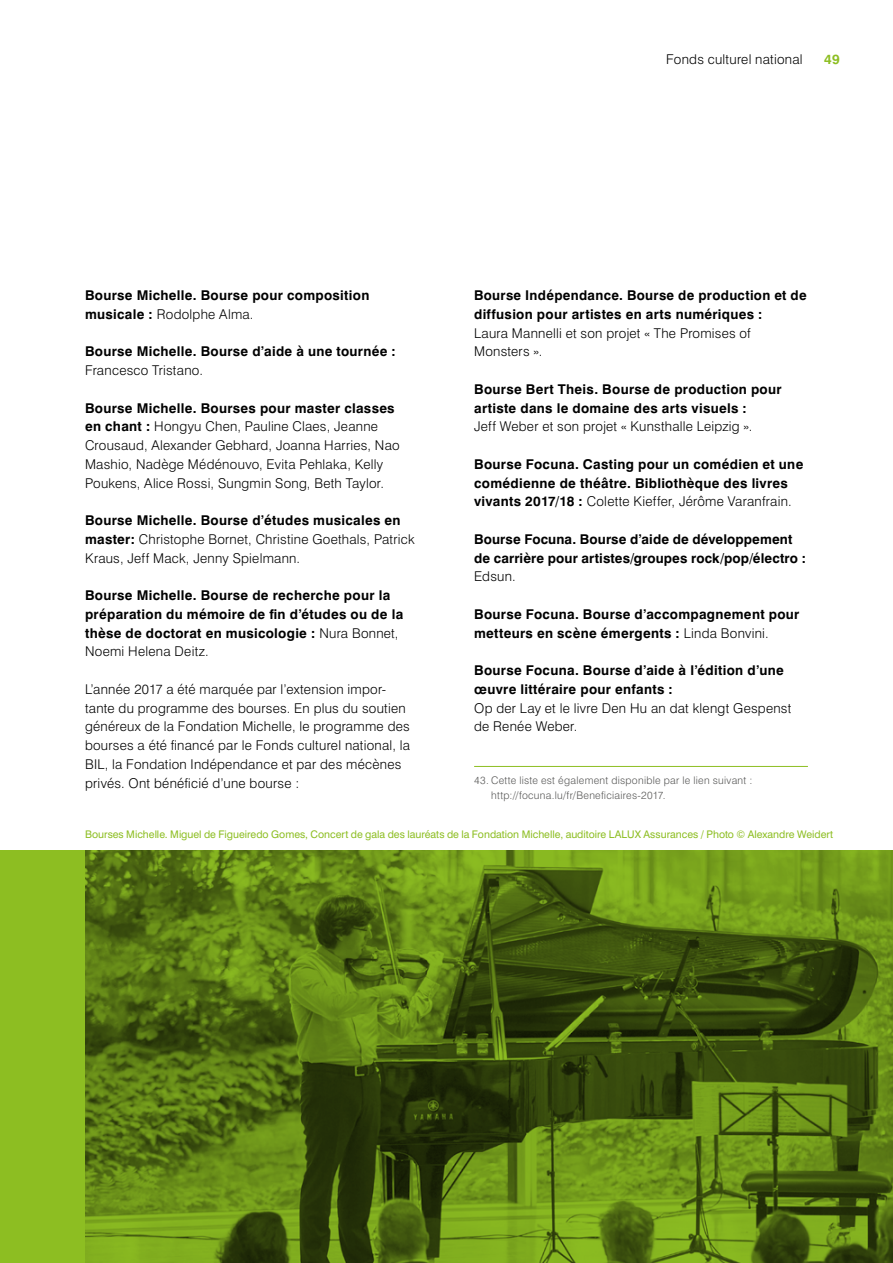
<style>
.page{position:relative;width:893px;height:1263px;background:#fff}
.page>*{position:absolute;margin:0;border:0;box-sizing:border-box;transform-origin:0 0}
.t1{font:300 13.5px/18.8px "Swiss 721 BT";letter-spacing:.02em;color:#000}
.t2{font:700 13.5px/18.8px "Swiss 721 BT";letter-spacing:.02em;color:#000}
.t3{font:700 13.5px "Swiss 721 BT";color:#8dbe22}
.t4{font:10.5px "Swiss 721 BT";color:#8dbe22}
.t5{font:300 10.5px/15px "Swiss 721 BT";letter-spacing:.025em;color:#575756}
.s1{font-weight:300}
.s2{font-weight:700}
</style>
<div class="page">
<div style="left:0;top:850px;width:893px;height:413px;background:#8dbe22"></div>
<img style="left:85px;top:850px;width:808px;height:413px">
<hr style="left:474px;top:766px;width:334px;height:1px;background:#8dbe22">
<p class="t1" style="left:666px;top:50px;width:138px">Fonds culturel national</p>
<p class="t3" style="left:824px;top:51px;width:17px">49</p>
<p class="t2" style="left:85px;top:286px;width:286px">Bourse Michelle. Bourse pour composition musicale : <span class="s1">Rodolphe Alma.</span></p>
<p class="t2" style="left:85px;top:342px;width:312px">Bourse Michelle. Bourse d’aide à une tournée :</p>
<p class="t1" style="left:85px;top:361px;width:119px">Francesco Tristano.</p>
<p class="t1" style="left:85px;top:398px;width:316px"><span class="s2">Bourse Michelle. Bourses pour master classes en chant :</span> Hongyu Chen, Pauline Claes, Jeanne Crousaud, Alexander Gebhard, Joanna Harries, Nao Mashio, Nadège Médénouvo, Evita Pehlaka, Kelly Poukens, Alice Rossi, Sungmin Song, Beth Taylor.</p>
<p class="t1" style="left:85px;top:511px;width:331px"><span class="s2">Bourse Michelle. Bourse d’études musicales en master:</span> Christophe Bornet, Christine Goethals, Patrick<br>Kraus, Jeff Mack, Jenny Spielmann.</p>
<p class="t2" style="left:85px;top:586px;width:320px">Bourse Michelle. Bourse de recherche pour la préparation du mémoire de fin d’études ou de la thèse de doctorat en musicologie : <span class="s1">Nura Bonnet, Noemi Helena Deitz.</span></p>
<p class="t1" style="left:85px;top:679px;width:326px">L’année 2017 a été marquée par l’extension impor&shy;tante du programme des bourses. En plus du soutien généreux de la Fondation Michelle, le programme des bourses a été financé par le Fonds culturel national, la BIL, la Fondation Indépendance et par des mécènes privés. Ont bénéficié d’une bourse :</p>
<p class="t2" style="left:474px;top:286px;width:334px">Bourse Indépendance. Bourse de production et de diffusion pour artistes en arts numériques :</p>
<p class="t1" style="left:474px;top:323px;width:278px">Laura Mannelli et son projet « The Promises of<br>Monsters ».</p>
<p class="t2" style="left:474px;top:379px;width:309px">Bourse Bert Theis. Bourse de production pour artiste dans le domaine des arts visuels :</p>
<p class="t1" style="left:474px;top:417px;width:280px">Jeff Weber et son projet « Kunsthalle Leipzig ».</p>
<p class="t2" style="left:474px;top:454px;width:331px">Bourse Focuna. Casting pour un comédien et une comédienne de théâtre. Bibliothèque des livres vivants 2017/18 : <span class="s1">Colette Kieffer, Jérôme Varanfrain.</span></p>
<p class="t2" style="left:474px;top:529px;width:333px">Bourse Focuna. Bourse d’aide de développement de carrière pour artistes/groupes rock/pop/électro :</p>
<p class="t1" style="left:474px;top:567px;width:43px">Edsun.</p>
<p class="t2" style="left:474px;top:604px;width:327px">Bourse Focuna. Bourse d’accompagnement pour metteurs en scène émergents : <span class="s1">Linda Bonvini.</span></p>
<p class="t2" style="left:474px;top:661px;width:311px">Bourse Focuna. Bourse d’aide à l’édition d’une œuvre littéraire pour enfants :</p>
<p class="t1" style="left:474px;top:698px;width:319px">Op der Lay et le livre Den Hu an dat klengt Gespenst de Renée Weber.</p>
<p class="t5" style="left:491px;top:772px;width:263px;text-indent:-17px">43. Cette liste est également disponible par le lien suivant : http://focuna.lu/fr/Beneficiaires-2017.</p>
<p class="t4" style="left:85px;top:827px;width:750px">Bourses Michelle. Miguel de Figueiredo Gomes, Concert de gala des lauréats de la Fondation Michelle, auditoire LALUX Assurances / Photo © Alexandre Weidert</p>
</div>
